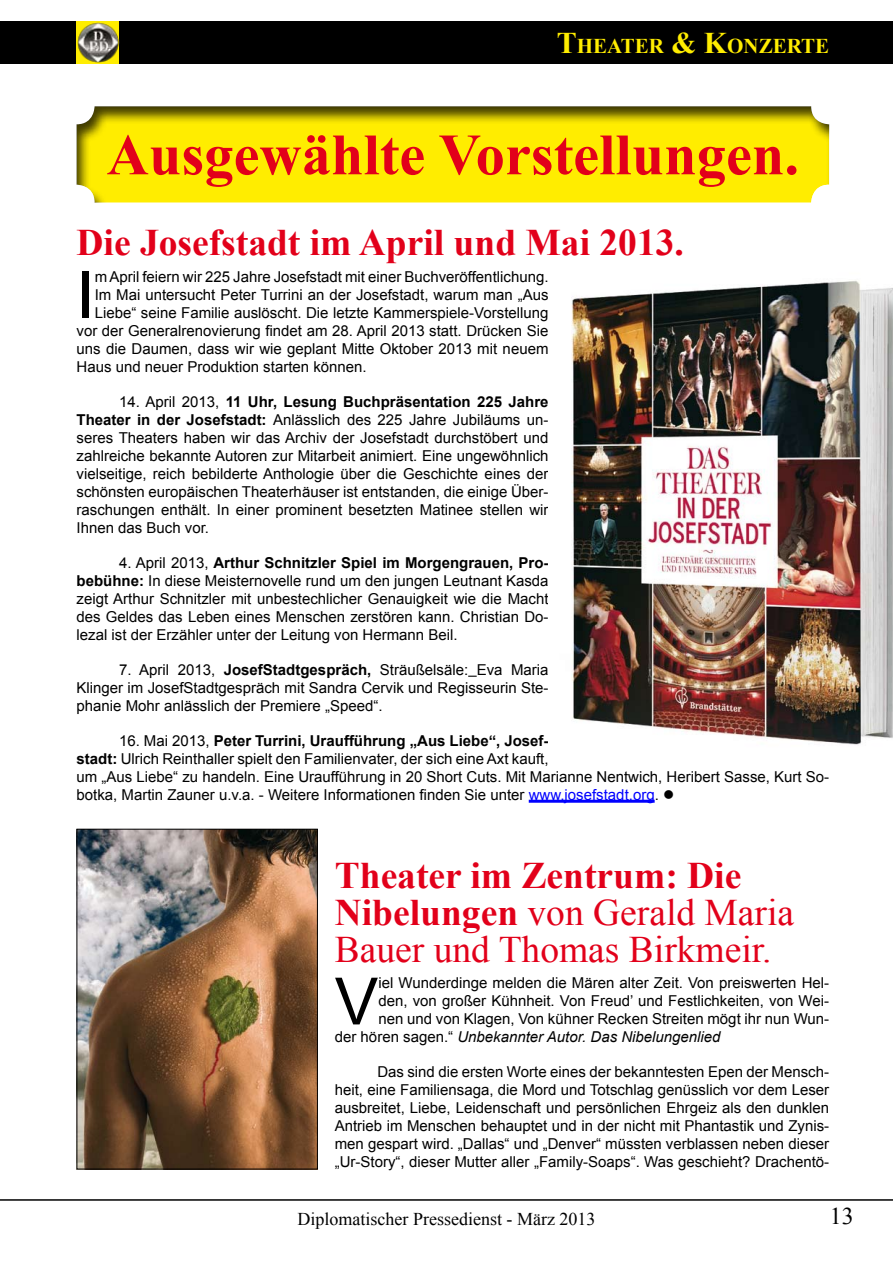
<style>
.page{position:relative;width:893px;height:1263px;background:#fff}
.page>*{position:absolute;margin:0;border:0;box-sizing:border-box;transform-origin:0 0}
.t1{font:65.25px "Arial";color:#000}
.t2{font:700 58.5px "Times New Roman";color:#e2001a}
.t3{font:37.5px/36.8px "Times New Roman";color:#e2001a}
.t4{font:700 37.5px "Times New Roman";color:#e2001a}
.t5{font:24px "Times New Roman";color:#000}
.t6{font:700 21px "Times New Roman";color:#ffed00}
.t7{font:18px "Times New Roman";color:#000}
.t8{font:15px/18px "Arial";color:#000;text-align:justify}
.t9{font:italic 15px "Arial";color:#000}
.s1{font-size:30px}
.s2{font-weight:700}
.s3{color:#00f}
.s4{font-style:normal}
</style>
<div class="page">
<div style="left:0;top:21px;width:893px;height:43px;background:#000"></div>
<div style="left:77px;top:21px;width:42px;height:43px;background:#ffed00"></div>
<img style="left:77px;top:22px;width:42px;height:41px">
<hr style="left:0;top:1199px;width:893px;height:2px;background:#000">
<div style="left:76px;top:98px;width:755px;height:107px;background:#000;opacity:.75"></div>
<hr style="left:529px;top:800px;width:126px;height:3px;background:#00f">
<img style="left:571px;top:280px;width:322px;height:465px">
<img style="left:79px;top:831px;width:237px;height:336px">
<div style="left:77px;top:829px;width:241px;height:340px;border:1px solid #000"></div>
<h3 class="t6" style="left:557px;top:31px;width:274px"><span class="s1">T</span>HEATER <span class="s1">&amp; K</span>ONZERTE</h3>
<h2 class="t2" style="left:107px;top:114px;width:694px">Ausgewählte Vorstellungen.</h2>
<h3 class="t4" style="left:77px;top:217px;width:609px">Die Josefstadt im April und Mai 2013.</h3>
<h1 class="t1" style="left:77px;top:252px;width:20px">I</h1>
<p class="t8" style="left:95px;top:267px;width:455px">m April feiern wir 225 Jahre Josefstadt mit einer Buchveröffentlichung.</p>
<p class="t8" style="left:95px;top:285px;width:455px">Im Mai untersucht Peter Turrini an der Josefstadt, warum man „Aus</p>
<p class="t8" style="left:95px;top:303px;width:455px">Liebe“ seine Familie auslöscht. Die letzte Kammerspiele-Vorstellung</p>
<p class="t8" style="left:77px;top:321px;width:473px">vor der Generalrenovierung findet am 28. April 2013 statt. Drücken Sie</p>
<p class="t8" style="left:77px;top:339px;width:473px">uns die Daumen, dass wir wie geplant Mitte Oktober 2013 mit neuem</p>
<p class="t8" style="left:77px;top:357px;width:292px">Haus und neuer Produktion starten können.</p>
<p class="t8" style="left:77px;top:392px;width:473px;text-indent:43px">14. April 2013, <span class="s2">11 Uhr, Lesung Buchpräsentation 225 Jahre Theater in der Josefstadt:</span> Anlässlich des 225 Jahre Jubiläums un&shy;seres Theaters haben wir das Archiv der Josefstadt durchstöbert und zahlreiche bekannte Autoren zur Mitarbeit animiert. Eine ungewöhnlich vielseitige, reich bebilderte Anthologie über die Geschichte eines der schönsten europäischen Theaterhäuser ist entstanden, die einige Über&shy;raschungen enthält. In einer prominent besetzten Matinee stellen wir Ihnen das Buch vor.</p>
<p class="t8" style="left:77px;top:553px;width:473px;text-indent:43px">4. April 2013, <span class="s2">Arthur Schnitzler Spiel im Morgengrauen, Pro&shy;bebühne:</span> In diese Meisternovelle rund um den jungen Leutnant Kasda zeigt Arthur Schnitzler mit unbestechlicher Genauigkeit wie die Macht des Geldes das Leben eines Menschen zerstören kann. Christian Do&shy;lezal ist der Erzähler unter der Leitung von Hermann Beil.</p>
<p class="t8" style="left:77px;top:660px;width:473px;text-indent:43px">7. April 2013, <span class="s2">JosefStadtgespräch,</span> Sträußelsäle: Eva Maria Klinger im JosefStadtgespräch mit Sandra Cervik und Regisseurin Ste&shy;phanie Mohr anlässlich der Premiere „Speed“.</p>
<p class="t8" style="left:77px;top:731px;width:754px;text-align:left;text-indent:43px">16. Mai 2013, <span class="s2">Peter Turrini, Uraufführung „Aus Liebe“, Josef-<br>stadt:</span> Ulrich Reinthaller spielt den Familienvater, der sich eine Axt kauft,<br>um „Aus Liebe“ zu handeln. Eine Uraufführung in 20 Short Cuts. Mit Marianne Nentwich, Heribert Sasse, Kurt So&shy;botka, Martin Zauner u.v.a. - Weitere Informationen finden Sie unter <span class="s3">www.josefstadt.org</span>. ●</p>
<h3 class="t3" style="left:335px;top:857px;width:461px"><span class="s2">Theater im Zentrum: Die<br>Nibelungen</span> von Gerald Maria<br>Bauer und Thomas Birkmeir.</h3>
<h1 class="t1" style="left:335px;top:959px;width:45px">V</h1>
<p class="t8" style="left:378px;top:974px;width:452px">iel Wunderdinge melden die Mären alter Zeit. Von preiswerten Hel-</p>
<p class="t8" style="left:378px;top:992px;width:452px">den, von großer Kühnheit. Von Freud’ und Festlichkeiten, von Wei-</p>
<p class="t8" style="left:378px;top:1010px;width:452px">nen und von Klagen, Von kühner Recken Streiten mögt ihr nun Wun-</p>
<p class="t9" style="left:335px;top:1027px;width:387px"><span class="s4">der hören sagen.“</span> Unbekannter Autor. Das Nibelungenlied</p>
<p class="t8" style="left:335px;top:1063px;width:496px;text-indent:43px">Das sind die ersten Worte eines der bekanntesten Epen der Mensch&shy;heit, eine Familiensaga, die Mord und Totschlag genüsslich vor dem Leser ausbreitet, Liebe, Leidenschaft und persönlichen Ehrgeiz als den dunklen Antrieb im Menschen behauptet und in der nicht mit Phantastik und Zynis&shy;men gespart wird. „Dallas“ und „Denver“ müssten verblassen neben dieser „Ur-Story“, dieser Mutter aller „Family-Soaps“. Was geschieht? Drachentö-</p>
<p class="t7" style="left:297px;top:1207px;width:299px">Diplomatischer Pressedienst - März 2013</p>
<h3 class="t5" style="left:830px;top:1200px;width:25px">13</h3>
</div>
